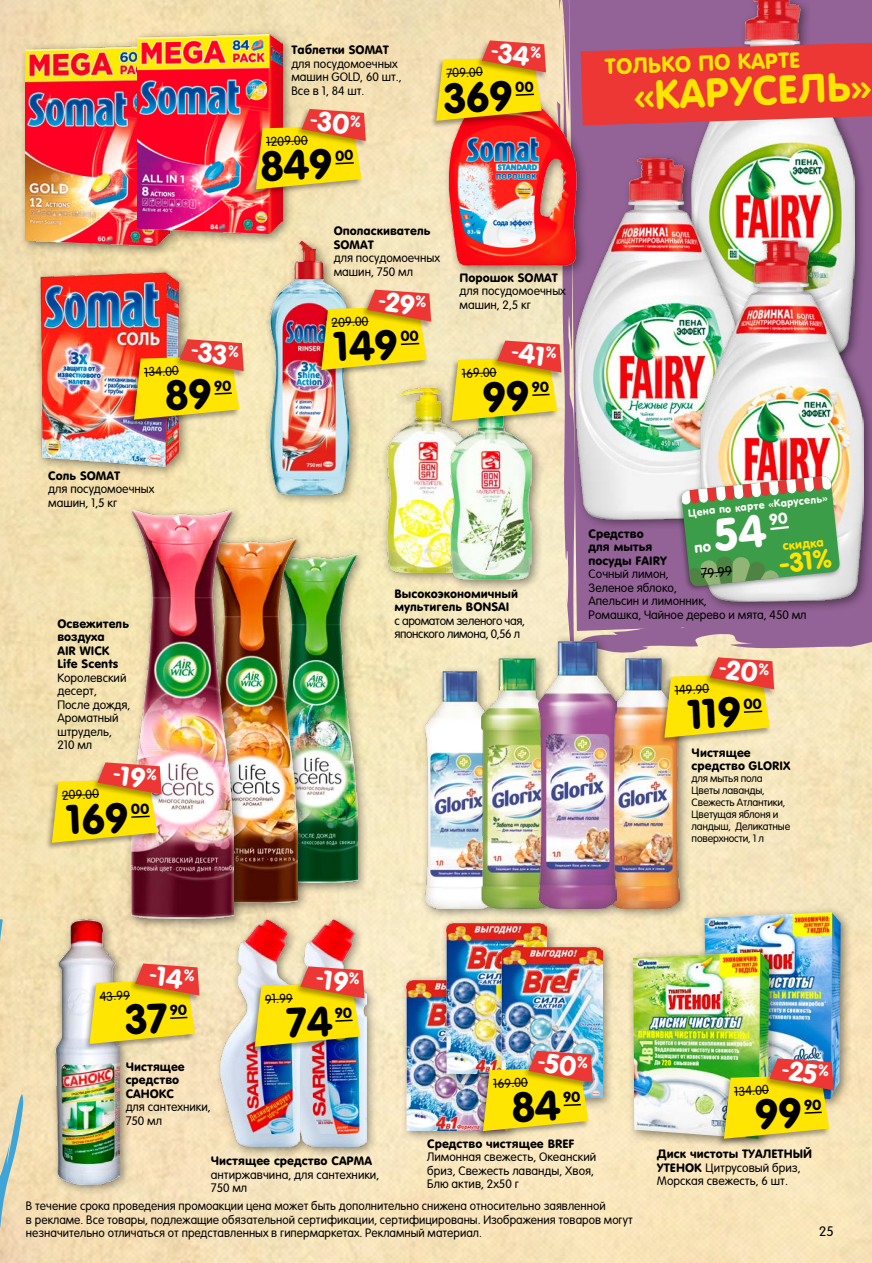
<style>
.page{position:relative;width:872px;height:1263px;background:#fff}
.page>*{position:absolute;margin:0;border:0;box-sizing:border-box;transform-origin:0 0}
.t1{font:39.9px "Sans Rounded";color:#ffe501}
.t2{font:26.7px "Sans Rounded";color:#fff}
.t3{font:25.95px "Sans Rounded";color:#ffe501}
.t4{font:21.6px "Sans Rounded";color:#ffe501}
.t5{font:300 13.5px "Sans Rounded";color:#000}
.t6{font:300 12.75px "Sans Rounded";color:#000}
.t7{font:12.15px "Sans Rounded";color:#ffe501}
.t8{font:300 12px/13.5px "Sans Rounded";color:#000}
.t9{font:12px/13.5px "Sans Rounded";color:#000}
.t10{font:300 12px/13.5px "Sans Rounded";letter-spacing:-.03em;color:#000}
.t11{font:300 10.5px/12px "Sans Rounded";letter-spacing:-.02em;color:#000}
.t12{font:10.35px "Sans Rounded";color:#fff}
.s1{font-weight:400}
</style>
<div class="page">
<svg style="left:0;top:863px;width:23px;height:400px;background:#e4d8b4"></svg>
<div style="left:269px;top:549px;width:100px;height:346px;background:#000;opacity:.45"></div>
<img style="left:309px;top:738px;width:48px;height:145px">
<div style="left:34px;top:267px;width:157px;height:211px;background:#000;opacity:.45"></div>
<img style="left:33px;top:270px;width:152px;height:199px">
<div style="left:20px;top:28px;width:274px;height:230px;background:#000;opacity:.45"></div>
<img style="left:26px;top:46px;width:143px;height:200px">
<img style="left:138px;top:34px;width:118px;height:199px">
<div style="left:400px;top:974px;width:119px;height:169px;background:#000;opacity:.45"></div>
<img style="left:406px;top:980px;width:70px;height:150px">
<div style="left:440px;top:918px;width:119px;height:168px;background:#000;opacity:.45"></div>
<img style="left:446px;top:924px;width:101px;height:150px">
<div style="left:495px;top:942px;width:119px;height:168px;background:#000;opacity:.45"></div>
<img style="left:501px;top:947px;width:101px;height:151px">
<div style="left:698px;top:906px;width:154px;height:205px;background:#000;opacity:.45"></div>
<img style="left:704px;top:912px;width:136px;height:187px">
<div style="left:627px;top:946px;width:154px;height:205px;background:#000;opacity:.45"></div>
<img style="left:633px;top:952px;width:136px;height:187px">
<div style="left:214px;top:914px;width:164px;height:245px;background:#000;opacity:.45"></div>
<img style="left:300px;top:919px;width:66px;height:228px">
<img style="left:220px;top:919px;width:80px;height:228px">
<div style="left:50px;top:913px;width:81px;height:283px;background:#000;opacity:.45"></div>
<img style="left:56px;top:919px;width:63px;height:265px">
<div style="left:476px;top:1066px;width:114px;height:73px;background:#000;opacity:.35"></div>
<div style="left:522px;top:1049px;width:73px;height:41px;background:#000;opacity:.35"></div>
<div style="left:717px;top:1074px;width:114px;height:72px;background:#000;opacity:.35"></div>
<div style="left:763px;top:1057px;width:73px;height:41px;background:#000;opacity:.35"></div>
<div style="left:83px;top:979px;width:114px;height:72px;background:#000;opacity:.35"></div>
<div style="left:129px;top:962px;width:73px;height:41px;background:#000;opacity:.35"></div>
<div style="left:248px;top:982px;width:114px;height:72px;background:#000;opacity:.35"></div>
<div style="left:294px;top:965px;width:73px;height:41px;background:#000;opacity:.35"></div>
<div style="left:419px;top:635px;width:272px;height:285px;background:#000;opacity:.45"></div>
<img style="left:425px;top:738px;width:57px;height:170px">
<img style="left:482px;top:738px;width:56px;height:170px">
<img style="left:616px;top:738px;width:64px;height:170px">
<img style="left:538px;top:738px;width:78px;height:170px">
<div style="left:657px;top:673px;width:114px;height:72px;background:#000;opacity:.35"></div>
<div style="left:200px;top:532px;width:109px;height:383px;background:#000;opacity:.45"></div>
<img style="left:245px;top:538px;width:52px;height:365px">
<div style="left:125px;top:504px;width:120px;height:427px;background:#000;opacity:.45"></div>
<img style="left:131px;top:510px;width:102px;height:409px">
<div style="left:45px;top:778px;width:114px;height:72px;background:#000;opacity:.35"></div>
<div style="left:91px;top:761px;width:73px;height:41px;background:#000;opacity:.35"></div>
<div style="left:127px;top:355px;width:114px;height:72px;background:#000;opacity:.35"></div>
<div style="left:173px;top:338px;width:73px;height:41px;background:#f2e5b6"></div>
<div style="left:249px;top:125px;width:114px;height:72px;background:#000;opacity:.35"></div>
<img style="left:483px;top:1051px;width:110px;height:80px">
<img style="left:724px;top:1058px;width:109px;height:81px">
<svg style="left:90px;top:963px;width:109px;height:81px;background:#eebe35"></svg>
<svg style="left:255px;top:966px;width:109px;height:81px;background:#e4b938"></svg>
<svg style="left:52px;top:762px;width:110px;height:81px;background:#f0be34"></svg>
<svg style="left:134px;top:339px;width:110px;height:81px;background:#ecad27"></svg>
<img style="left:256px;top:0;width:616px;height:738px">
<p class="t9" style="left:291px;top:43px;width:99px">Таблетки SOMAT</p>
<p class="t8" style="left:291px;top:57px;width:112px">для посудомоечных машин GOLD, 60 шт.,<br>Все в 1, 84 шт.</p>
<h2 class="t2" style="left:312px;top:102px;width:52px;rotate:7deg"><sup>-</sup>30<sup>%</sup></h2>
<p class="t6" style="left:266px;top:134px;width:43px;rotate:-3deg">1209.00</p>
<p class="t6" style="left:446px;top:65px;width:38px;rotate:-3deg">709.00</p>
<h2 class="t2" style="left:493px;top:34px;width:51px;rotate:7deg"><sup>-</sup>34<sup>%</sup></h2>
<p class="t6" style="left:144px;top:364px;width:36px;rotate:-3deg">134.00</p>
<h2 class="t2" style="left:193px;top:333px;width:49px;rotate:7deg"><sup>-</sup>33<sup>%</sup></h2>
<p class="t9" style="left:334px;top:224px;width:98px">Ополаскиватель<br>SOMAT</p>
<p class="t8" style="left:334px;top:251px;width:108px">для посудомоечных машин, 750 мл</p>
<p class="t6" style="left:331px;top:314px;width:39px;rotate:-3deg">209.00</p>
<h2 class="t2" style="left:380px;top:283px;width:49px;rotate:7deg"><sup>-</sup>29<sup>%</sup></h2>
<p class="t9" style="left:459px;top:271px;width:100px">Порошок SOMAT</p>
<p class="t8" style="left:459px;top:284px;width:108px">для посудомоечных машин, 2,5 кг</p>
<p class="t6" style="left:461px;top:365px;width:36px;rotate:-3deg">169.00</p>
<h2 class="t2" style="left:513px;top:335px;width:46px;rotate:7deg"><sup>-</sup>41<sup>%</sup></h2>
<h3 class="t4" style="left:604px;top:52px;width:198px;rotate:-2deg">только п о карте</h3>
<h1 class="t1" style="left:633px;top:69px;width:239px;rotate:-2deg">«карусель»</h1>
<p class="t9" style="left:48px;top:468px;width:73px">Соль SOMAT</p>
<p class="t8" style="left:48px;top:482px;width:108px">для посудомоечных машин, 1,5 кг</p>
<p class="t9" style="left:57px;top:617px;width:73px">Освежитель воздуха<br>AIR WICK<br>Life Scents</p>
<p class="t8" style="left:57px;top:671px;width:74px">Королевский десерт,<br>После дождя,<br>Ароматный штрудель,<br>210 мл</p>
<p class="t6" style="left:61px;top:787px;width:39px;rotate:-3deg">209.00</p>
<h2 class="t2" style="left:115px;top:757px;width:45px;rotate:7deg"><sup>-</sup>19<sup>%</sup></h2>
<p class="t9" style="left:394px;top:587px;width:125px">Высокоэкономичный мультигель BONSAI</p>
<p class="t10" style="left:394px;top:613px;width:132px">с ароматом зеленого чая, японского лимона, 0,56 л</p>
<p class="t12" style="left:687px;top:506px;width:142px;rotate:-6deg">Цена по карте «Карусель»</p>
<p class="t7" style="left:782px;top:538px;width:43px;rotate:-6deg">скидка</p>
<p class="t5" style="left:700px;top:565px;width:33px;rotate:-6deg">79.99</p>
<p class="t9" style="left:588px;top:527px;width:80px">Средство для мытья посуды FAIRY</p>
<p class="t8" style="left:588px;top:567px;width:219px">Сочный лимон,<br>Зеленое яблоко,<br>Апельсин и лимонник,<br>Ромашка, Чайное дерево и мята, 450 мл</p>
<h3 class="t3" style="left:777px;top:546px;width:54px;rotate:-6deg">-31%</h3>
<p class="t6" style="left:674px;top:682px;width:36px;rotate:-3deg">149.90</p>
<h2 class="t2" style="left:721px;top:651px;width:51px;rotate:7deg"><sup>-</sup>20<sup>%</sup></h2>
<p class="t9" style="left:691px;top:745px;width:100px">Чистящее средство GLORIX</p>
<p class="t11" style="left:691px;top:772px;width:100px">для мытья пола<br>Цветы лаванды,<br>Свежесть Атлантики,<br>Цветущая яблоня и ландыш, Деликатные поверхности, 1 л</p>
<p class="t6" style="left:99px;top:988px;width:32px;rotate:-3deg">43.99</p>
<h2 class="t2" style="left:151px;top:958px;width:46px;rotate:7deg"><sup>-</sup>14<sup>%</sup></h2>
<p class="t6" style="left:264px;top:991px;width:29px;rotate:-3deg">91.99</p>
<h2 class="t2" style="left:318px;top:961px;width:45px;rotate:7deg"><sup>-</sup>19<sup>%</sup></h2>
<p class="t9" style="left:126px;top:1060px;width:61px">Чистящее средство<br>САНОКС</p>
<p class="t8" style="left:126px;top:1100px;width:87px">для сантехники,<br>750 мл</p>
<p class="t6" style="left:492px;top:1075px;width:36px;rotate:-3deg">169.00</p>
<h2 class="t2" style="left:540px;top:1044px;width:52px;rotate:7deg"><sup>-</sup>50<sup>%</sup></h2>
<p class="t6" style="left:733px;top:1083px;width:36px;rotate:-3deg">134.00</p>
<h2 class="t2" style="left:784px;top:1052px;width:48px;rotate:7deg"><sup>-</sup>25<sup>%</sup></h2>
<p class="t9" style="left:211px;top:1154px;width:162px">Чистящее средство САРМА</p>
<p class="t8" style="left:211px;top:1167px;width:170px">антиржавчина, для сантехники,<br>750 мл</p>
<p class="t9" style="left:427px;top:1137px;width:149px">Средство чистящее BREF</p>
<p class="t8" style="left:427px;top:1150px;width:170px">Лимонная свежесть, Океанский бриз, Свежесть лаванды, Хвоя,<br>Блю актив, 2x50 г</p>
<p class="t8" style="left:26px;top:1199px;width:608px">В течение срока проведения промоакции цена может быть дополнительно снижена относительно заявленной<br>в рекламе. Все товары, подлежащие обязательной сертификации, сертифицированы. Изображения товаров могут незначительно отличаться от представленных в гипермаркетах. Рекламный материал.</p>
<p class="t8" style="left:657px;top:1147px;width:157px;text-indent:127px"><span class="s1">НЫЙ<br>УТЕНОК</span> Цитрусовый бриз,<br>Морская свежесть, 6 шт.</p>
<p class="t9" style="left:657px;top:1147px;width:94px">Диск чистоты ТУАЛЕТ</p>
<p class="t5" style="left:819px;top:1223px;width:16px">25</p>
</div>
